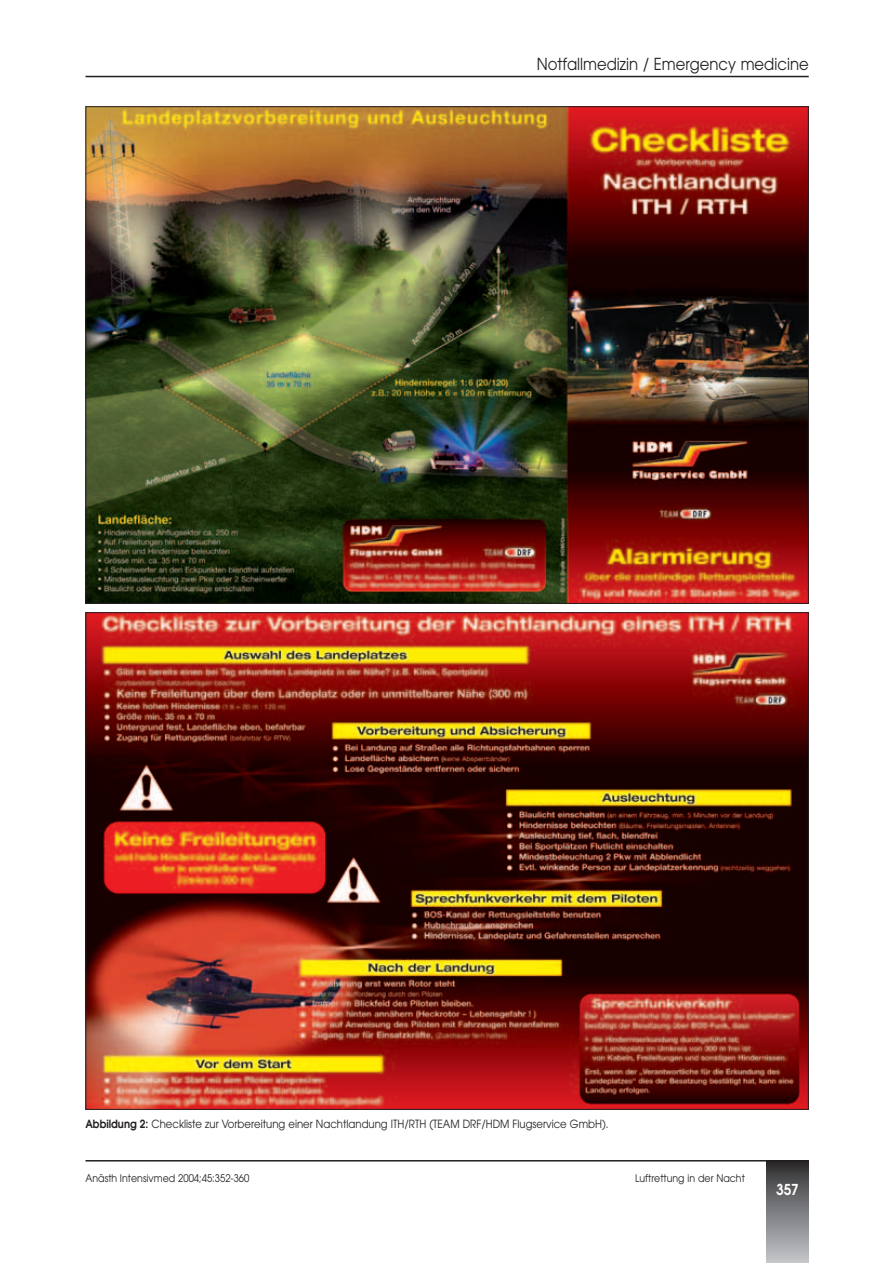
<style>
.page{position:relative;width:893px;height:1263px;background:#fff}
.page>*{position:absolute;margin:0;border:0;box-sizing:border-box;transform-origin:0 0}
.t1{font:16.5px "Avant Garde";color:#231f20;scale:.9 1}
.t2{font:600 15px "Avant Garde";color:#fff;scale:.9 1}
.t3{font:11.25px "Avant Garde";color:#231f20;scale:.9 1}
.t4{font:10.5px "Avant Garde";color:#231f20;scale:.9 1}
.s1{font-weight:600}
</style>
<div class="page">
<img style="left:87px;top:108px;width:719px;height:494px">
<hr style="left:766px;top:1162px;width:42px;height:1px;background:#282526">
<hr style="left:766px;top:1163px;width:42px;height:1px;background:#2a2829">
<hr style="left:766px;top:1164px;width:42px;height:1px;background:#2c2a2b">
<hr style="left:766px;top:1165px;width:42px;height:1px;background:#2f2d2e">
<hr style="left:766px;top:1166px;width:42px;height:1px;background:#312f30">
<hr style="left:766px;top:1167px;width:42px;height:1px;background:#333233">
<hr style="left:766px;top:1168px;width:42px;height:1px;background:#353435">
<hr style="left:766px;top:1169px;width:42px;height:1px;background:#363536">
<hr style="left:766px;top:1170px;width:42px;height:1px;background:#383839">
<hr style="left:766px;top:1171px;width:42px;height:1px;background:#3b3a3b">
<hr style="left:766px;top:1172px;width:42px;height:1px;background:#3d3d3e">
<hr style="left:766px;top:1173px;width:42px;height:1px;background:#3f3f40">
<hr style="left:766px;top:1174px;width:42px;height:1px;background:#414243">
<hr style="left:766px;top:1175px;width:42px;height:1px;background:#434445">
<hr style="left:766px;top:1176px;width:42px;height:1px;background:#454647">
<hr style="left:766px;top:1177px;width:42px;height:1px;background:#464748">
<hr style="left:766px;top:1178px;width:42px;height:1px;background:#48494a">
<hr style="left:766px;top:1179px;width:42px;height:1px;background:#4a4b4c">
<hr style="left:766px;top:1180px;width:42px;height:1px;background:#4c4d4e">
<hr style="left:766px;top:1181px;width:42px;height:1px;background:#4e4f50">
<hr style="left:766px;top:1182px;width:42px;height:1px;background:#505052">
<hr style="left:766px;top:1183px;width:42px;height:1px;background:#515153">
<hr style="left:766px;top:1184px;width:42px;height:1px;background:#535355">
<hr style="left:766px;top:1185px;width:42px;height:1px;background:#545557">
<hr style="left:766px;top:1186px;width:42px;height:1px;background:#565759">
<hr style="left:766px;top:1187px;width:42px;height:1px;background:#58595b">
<hr style="left:766px;top:1188px;width:42px;height:1px;background:#5a5a5d">
<hr style="left:766px;top:1189px;width:42px;height:1px;background:#5c5c5f">
<hr style="left:766px;top:1190px;width:42px;height:1px;background:#5d5d60">
<hr style="left:766px;top:1191px;width:42px;height:1px;background:#5f5f62">
<hr style="left:766px;top:1192px;width:42px;height:1px;background:#616164">
<hr style="left:766px;top:1193px;width:42px;height:1px;background:#636366">
<hr style="left:766px;top:1194px;width:42px;height:1px;background:#646467">
<hr style="left:766px;top:1195px;width:42px;height:1px;background:#666669">
<hr style="left:766px;top:1196px;width:42px;height:1px;background:#67676a">
<hr style="left:766px;top:1197px;width:42px;height:1px;background:#69696c">
<hr style="left:766px;top:1198px;width:42px;height:1px;background:#696a6d">
<hr style="left:766px;top:1199px;width:42px;height:1px;background:#6b6b6e">
<hr style="left:766px;top:1200px;width:42px;height:1px;background:#6c6c6f">
<hr style="left:766px;top:1201px;width:42px;height:1px;background:#6e6f72">
<hr style="left:766px;top:1202px;width:42px;height:1px;background:#6f7073">
<hr style="left:766px;top:1203px;width:42px;height:1px;background:#717275">
<hr style="left:766px;top:1204px;width:42px;height:1px;background:#727477">
<hr style="left:766px;top:1205px;width:42px;height:1px;background:#727477">
<hr style="left:766px;top:1206px;width:42px;height:1px;background:#747578">
<hr style="left:766px;top:1207px;width:42px;height:1px;background:#75777a">
<hr style="left:766px;top:1208px;width:42px;height:1px;background:#78797c">
<hr style="left:766px;top:1209px;width:42px;height:1px;background:#797b7e">
<hr style="left:766px;top:1210px;width:42px;height:1px;background:#7a7c7f">
<hr style="left:766px;top:1211px;width:42px;height:1px;background:#7b7d80">
<hr style="left:766px;top:1212px;width:42px;height:1px;background:#7c7e81">
<hr style="left:766px;top:1213px;width:42px;height:1px;background:#7e8083">
<hr style="left:766px;top:1214px;width:42px;height:1px;background:#7f8184">
<hr style="left:766px;top:1215px;width:42px;height:1px;background:#818386">
<hr style="left:766px;top:1216px;width:42px;height:1px;background:#828487">
<hr style="left:766px;top:1217px;width:42px;height:1px;background:#848689">
<hr style="left:766px;top:1218px;width:42px;height:1px;background:#85878a">
<hr style="left:766px;top:1219px;width:42px;height:1px;background:#86888b">
<hr style="left:766px;top:1220px;width:42px;height:1px;background:#87898c">
<hr style="left:766px;top:1221px;width:42px;height:1px;background:#898b8e">
<hr style="left:766px;top:1222px;width:42px;height:1px;background:#8a8c8f">
<hr style="left:766px;top:1223px;width:42px;height:1px;background:#8c8e91">
<hr style="left:766px;top:1224px;width:42px;height:1px;background:#8d8f92">
<hr style="left:766px;top:1225px;width:42px;height:1px;background:#8f9194">
<hr style="left:766px;top:1226px;width:42px;height:1px;background:#909295">
<hr style="left:766px;top:1227px;width:42px;height:1px;background:#919396">
<hr style="left:766px;top:1228px;width:42px;height:1px;background:#939598">
<hr style="left:766px;top:1229px;width:42px;height:1px;background:#949699">
<hr style="left:766px;top:1230px;width:42px;height:1px;background:#96989b">
<hr style="left:766px;top:1231px;width:42px;height:1px;background:#97999c">
<hr style="left:766px;top:1232px;width:42px;height:1px;background:#999b9e">
<hr style="left:766px;top:1233px;width:42px;height:1px;background:#9a9c9f">
<hr style="left:766px;top:1234px;width:42px;height:1px;background:#9b9da0">
<hr style="left:766px;top:1235px;width:42px;height:1px;background:#9d9fa2">
<hr style="left:766px;top:1236px;width:42px;height:1px;background:#9fa0a4">
<hr style="left:766px;top:1237px;width:42px;height:1px;background:#a0a2a5">
<hr style="left:766px;top:1238px;width:42px;height:1px;background:#a2a3a7">
<hr style="left:766px;top:1239px;width:42px;height:1px;background:#a4a5a9">
<hr style="left:766px;top:1240px;width:42px;height:1px;background:#a4a6a9">
<hr style="left:766px;top:1241px;width:42px;height:1px;background:#a6a7ab">
<hr style="left:766px;top:1242px;width:42px;height:1px;background:#a8a9ad">
<hr style="left:766px;top:1243px;width:42px;height:1px;background:#a9aaae">
<hr style="left:766px;top:1244px;width:42px;height:1px;background:#abacb0">
<hr style="left:766px;top:1245px;width:42px;height:1px;background:#adaeb2">
<hr style="left:766px;top:1246px;width:42px;height:1px;background:#aeafb3">
<hr style="left:766px;top:1247px;width:42px;height:1px;background:#afb0b4">
<hr style="left:766px;top:1248px;width:42px;height:1px;background:#b1b2b5">
<hr style="left:766px;top:1249px;width:42px;height:1px;background:#b2b3b7">
<hr style="left:766px;top:1250px;width:42px;height:1px;background:#b4b5b8">
<hr style="left:766px;top:1251px;width:42px;height:1px;background:#b5b6ba">
<hr style="left:766px;top:1252px;width:42px;height:1px;background:#b7b8bb">
<hr style="left:766px;top:1253px;width:42px;height:1px;background:#b9babd">
<hr style="left:766px;top:1254px;width:42px;height:1px;background:#babbbe">
<hr style="left:766px;top:1255px;width:42px;height:1px;background:#bbbcbf">
<hr style="left:766px;top:1256px;width:42px;height:1px;background:#bdbec1">
<hr style="left:766px;top:1257px;width:42px;height:1px;background:#bebfc2">
<hr style="left:766px;top:1258px;width:42px;height:1px;background:#c0c1c4">
<hr style="left:766px;top:1259px;width:42px;height:1px;background:#c2c3c5">
<hr style="left:766px;top:1260px;width:42px;height:1px;background:#c3c4c7">
<hr style="left:766px;top:1261px;width:42px;height:1px;background:#c4c5c7">
<hr style="left:766px;top:1262px;width:42px;height:1px;background:#c7c8ca">
<hr style="left:85px;top:1160px;width:723px;height:2px;background:#231f20">
<hr style="left:85px;top:76px;width:723px;height:1px;background:#231f20">
<img style="left:87px;top:614px;width:719px;height:494px">
<h1 class="t1" style="left:536px;top:58px;width:304px">Notfallmedizin / Emergency medicine</h1>
<p class="t3" style="left:85px;top:1119px;width:583px"><span class="s1">Abbildung 2:</span> Checkliste zur Vorbereitung einer Nachtlandung ITH/RTH (TEAM DRF/HDM Flugservice GmbH).</p>
<p class="t4" style="left:85px;top:1174px;width:184px">Anästh Intensivmed 2004;45:352-360</p>
<p class="t4" style="left:635px;top:1174px;width:123px">Luftrettung in der Nacht</p>
<h2 class="t2" style="left:776px;top:1184px;width:27px">357</h2>
</div>
